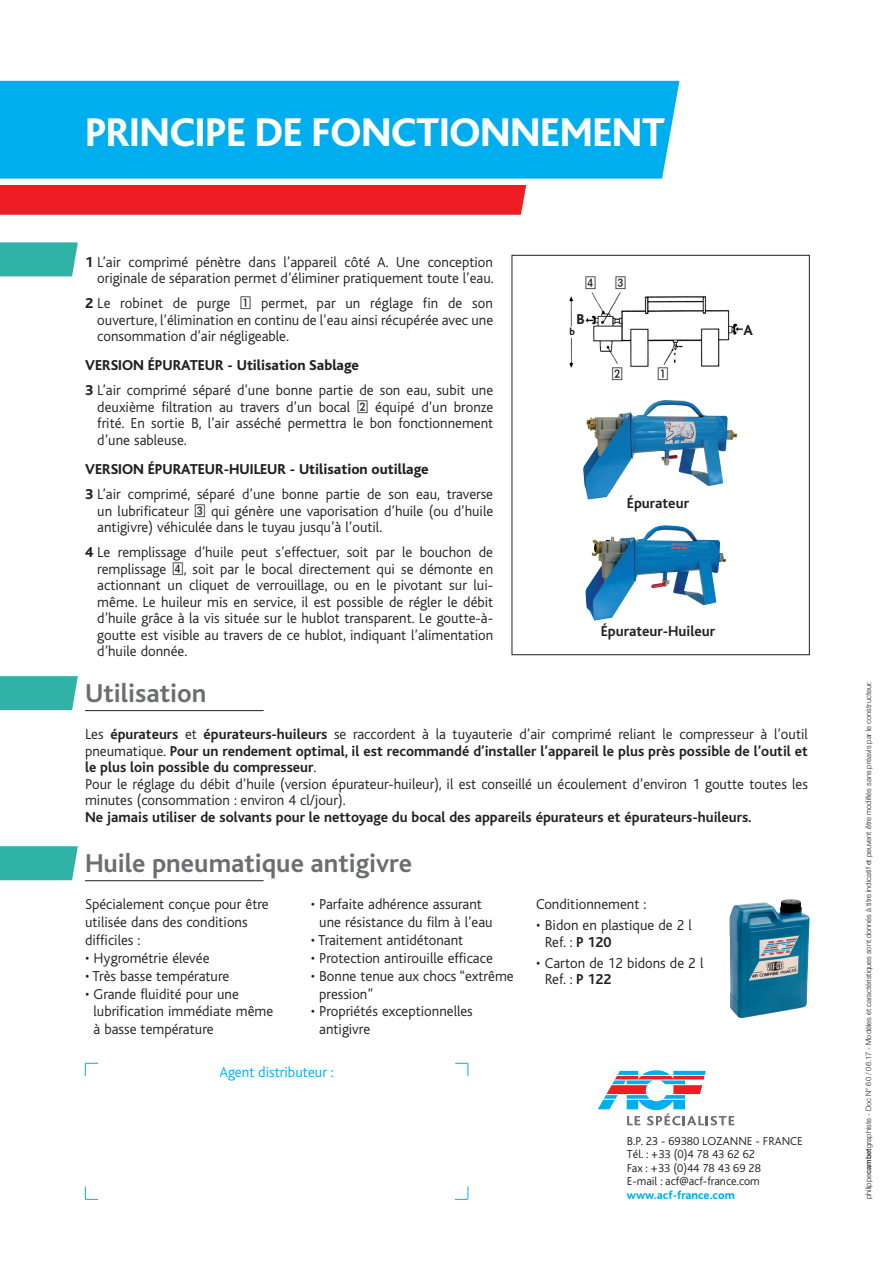
<style>
.page{position:relative;width:893px;height:1263px;background:#fff}
.page>*{position:absolute;margin:0;border:0;box-sizing:border-box;transform-origin:0 0}
.t1{font:800 42px "Bliss";letter-spacing:-.01em;color:#fff}
.t2{font:700 27px "Bliss";color:#6c6d70}
.t3{font:300 15px/16.5px "Bliss";color:#231f20}
.t4{font:700 15px "Bliss";color:#231f20}
.t5{font:300 15px "Bliss";color:#00aeef}
.t6{font:15px "Bundesbahn Pi Three";color:#231f20}
.t7{font:800 15px "Bliss";color:#231f20}
.t8{font:300 12px/13.5px "Bliss";color:#231f20}
.t9{font:800 12px "Bliss";color:#00aeef}
.t10{font:800 10.5px "Bliss";color:#231f20}
.t11{font:300 7.5px "Helvetica Neue";color:#231f20}
.s1{font-weight:800}
.s2{font-family:"Bundesbahn Pi Three";font-weight:400}
.s3{font-weight:700}
.s4{font-weight:500}
</style>
<div class="page">
<svg style="left:0;top:242px;width:78px;height:34px;background:#3ab6aa"></svg>
<svg style="left:0;top:676px;width:78px;height:34px;background:#38b6a9"></svg>
<svg style="left:0;top:846px;width:78px;height:34px;background:#39b6aa"></svg>
<div style="left:0;top:81px;width:679px;height:98px;background:#00aeef"></div>
<div style="left:0;top:185px;width:526px;height:30px;background:#ee1d23"></div>
<svg style="left:597px;top:1070px;width:138px;height:56px"></svg>
<div style="left:512px;top:255px;width:297px;height:400px;border:1px solid #231f20"></div>
<img style="left:583px;top:400px;width:155px;height:99px">
<img style="left:585px;top:525px;width:141px;height:96px">
<img style="left:729px;top:899px;width:81px;height:119px">
<svg style="left:85px;top:1186px;width:13px;height:14px"></svg>
<svg style="left:455px;top:1186px;width:14px;height:14px"></svg>
<svg style="left:85px;top:1063px;width:13px;height:13px"></svg>
<svg style="left:455px;top:1063px;width:14px;height:13px"></svg>
<img style="left:569px;top:289px;width:174px;height:79px">
<hr style="left:85px;top:710px;width:179px;height:1px;background:#231f20">
<hr style="left:85px;top:880px;width:179px;height:1px;background:#231f20">
<h1 class="t1" style="left:85px;top:110px;width:581px">PRINCIPE DE FONCTIONNEMENT</h1>
<p class="t3" style="left:85px;top:254px;width:410px;text-align:right"><span class="s1">1</span> L’air comprimé pénètre dans l’appareil côté A. Une conception originale de séparation permet d’éliminer pratiquement toute l’eau.</p>
<p class="t3" style="left:97px;top:295px;width:397px;text-align:justify;text-indent:-12px"><span class="s1">2</span> Le robinet de purge <span class="s2">1</span> permet, par un réglage fin de son ouverture, l’élimination en continu de l’eau ainsi récupérée avec une consommation d’air négligeable.</p>
<p class="t3" style="left:85px;top:353px;width:410px;line-height:25px"><span class="s1">VERSION ÉPURATEUR - Utilisation Sablage<br>3</span> L’air comprimé séparé d’une bonne partie de son eau, subit une</p>
<p class="t3" style="left:97px;top:399px;width:397px;text-align:justify">deuxième filtration au travers d’un bocal <span class="s2">2</span> équipé d’un bronze frité. En sortie B, l’air asséché permettra le bon fonctionnement d’une sableuse.</p>
<p class="t3" style="left:85px;top:457px;width:410px;line-height:25px"><span class="s1">VERSION ÉPURATEUR-HUILEUR - Utilisation outillage<br>3</span> L’air comprimé, séparé d’une bonne partie de son eau, traverse</p>
<p class="t3" style="left:97px;top:503px;width:397px">un lubrificateur <span class="s2">3</span> qui génère une vaporisation d’huile (ou d’huile antigivre) véhiculée dans le tuyau jusqu’à l’outil.</p>
<p class="t3" style="left:97px;top:544px;width:397px;text-align:justify;text-indent:-12px"><span class="s1">4</span> Le remplissage d’huile peut s’effectuer, soit par le bouchon de remplissage <span class="s2">4</span>, soit par le bocal directement qui se démonte en actionnant un cliquet de verrouillage, ou en le pivotant sur lui&shy;même. Le huileur mis en service, il est possible de régler le débit d’huile grâce à la vis située sur le hublot transparent. Le goutte-à&shy;goutte est visible au travers de ce hublot, indiquant l’alimentation d’huile donnée.</p>
<h2 class="t2" style="left:85px;top:679px;width:123px">Utilisation</h2>
<p class="t6" style="left:585px;top:276px;width:43px">4 3</p>
<p class="t7" style="left:576px;top:311px;width:10px">B</p>
<p class="t10" style="left:569px;top:326px;width:7px">b</p>
<p class="t6" style="left:611px;top:367px;width:13px">2</p>
<p class="t6" style="left:657px;top:367px;width:13px">1</p>
<p class="t7" style="left:744px;top:322px;width:11px">A</p>
<p class="t4" style="left:627px;top:496px;width:64px">Épurateur</p>
<p class="t4" style="left:601px;top:623px;width:116px">Épurateur-Huileur</p>
<p class="t3" style="left:85px;top:726px;width:724px">Les <span class="s3">épurateurs</span> et <span class="s3">épurateurs-huileurs</span> se raccordent à la tuyauterie d’air comprimé reliant le compresseur à l’outil pneumatique. <span class="s3">Pour un rendement optimal, il est recommandé d’installer l’appareil le plus près possible de l’outil et le plus loin possible du compresseur</span>.<br>Pour le réglage du débit d’huile (version épurateur-huileur), il est conseillé un écoulement d’environ 1 goutte toutes les minutes (consommation : environ 4 cl/jour).</p>
<p class="t4" style="left:85px;top:809px;width:668px">Ne jamais utiliser de solvants pour le nettoyage du bocal des appareils épurateurs et épurateurs-huileurs.</p>
<h2 class="t2" style="left:85px;top:849px;width:329px">Huile pneumatique antigivre</h2>
<p class="t3" style="left:85px;top:896px;width:185px;line-height:17.9px">Spécialement conçue pour être utilisée dans des conditions difficiles :</p>
<p class="t3" style="left:85px;top:950px;width:126px">• Hygrométrie élevée</p>
<p class="t3" style="left:85px;top:968px;width:146px">• Très basse température</p>
<p class="t3" style="left:94px;top:985px;width:181px;line-height:17.9px;text-indent:-9px">• Grande fluidité pour une lubrification immédiate même à basse température</p>
<p class="t3" style="left:319px;top:896px;width:175px;line-height:17.9px;text-indent:-9px">• Parfaite adhérence assurant une résistance du film à l’eau</p>
<p class="t3" style="left:311px;top:932px;width:154px">• Traitement antidétonant</p>
<p class="t3" style="left:311px;top:950px;width:184px">• Protection antirouille efficace</p>
<p class="t3" style="left:319px;top:967px;width:196px;line-height:17.9px;text-indent:-9px">• Bonne tenue aux chocs “extrême pression”</p>
<p class="t3" style="left:319px;top:1003px;width:155px;line-height:17.9px;text-indent:-9px">• Propriétés exceptionnelles antigivre</p>
<p class="t5" style="left:219px;top:1064px;width:116px">Agent distributeur :</p>
<p class="t3" style="left:536px;top:896px;width:112px">Conditionnement :</p>
<p class="t3" style="left:545px;top:917px;width:149px;text-indent:-9px">• Bidon en plastique de 2 l<br>Ref. : <span class="s3">P 120</span></p>
<p class="t3" style="left:545px;top:955px;width:160px;text-indent:-9px">• Carton de 12 bidons de 2 l<br>Ref. : <span class="s3">P 122</span></p>
<p class="t8" style="left:627px;top:1134px;width:178px">B.P. 23 - 69380 LOZANNE - FRANCE<br>Tél. : +33 (0)4 78 43 62 62<br>Fax : +33 (0)44 78 43 69 28<br>E-mail : acf@acf-france.com</p>
<p class="t9" style="left:627px;top:1188px;width:110px">www.acf-france.com</p>
<p class="t11" style="left:864px;top:1199px;width:519px;rotate:-90deg">philippe<span class="s4">cambet</span>graphiste - Doc N° 60 / 06.17 - Modèles et caractéristiques sont donnés à titre indicatif et peuvent être modifiés sans préavis par le constructeur.</p>
</div>
